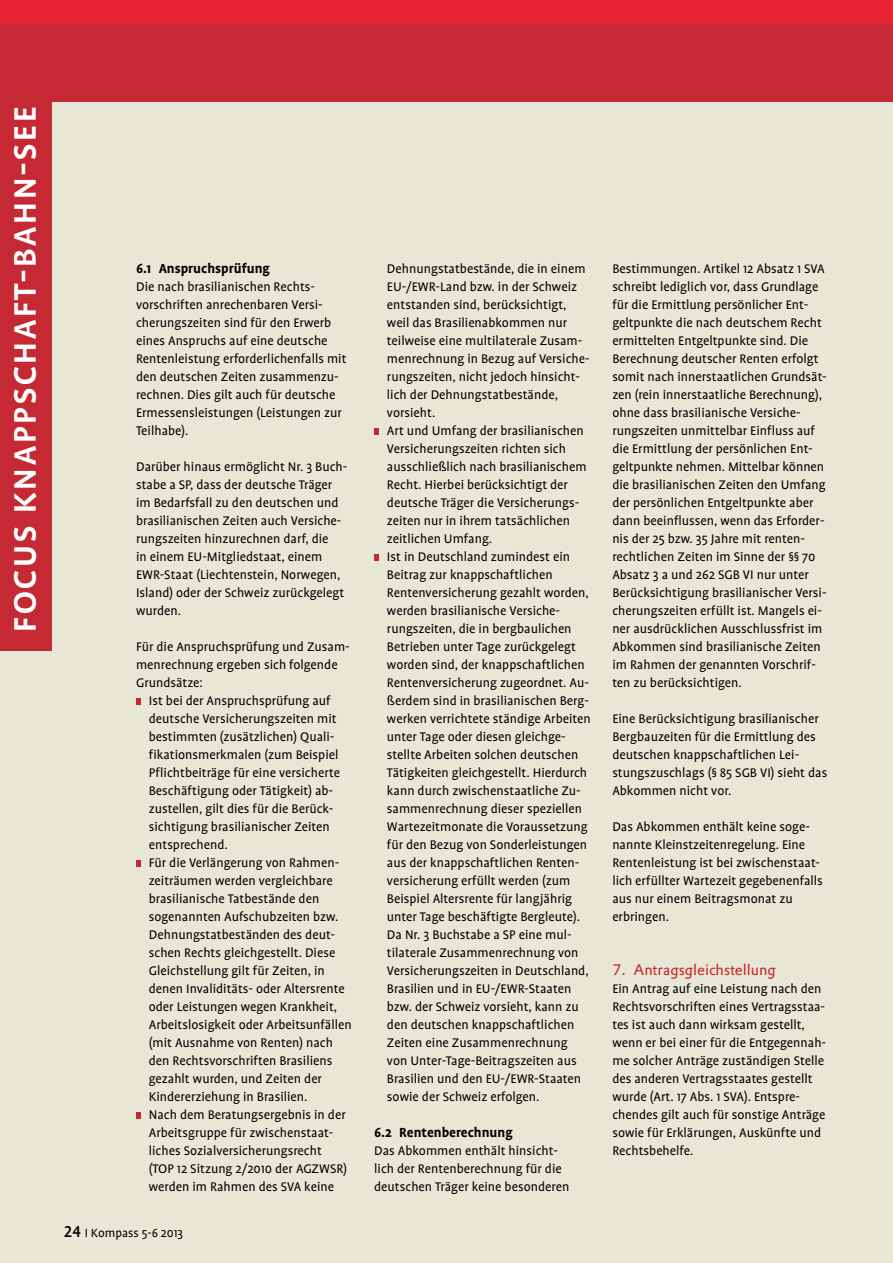
<style>
.page{position:relative;width:893px;height:1263px;background:#e8e6d4}
.page>*{position:absolute;margin:0;border:0;box-sizing:border-box;transform-origin:0 0}
.t1{font:500 42px "Profile SC";letter-spacing:.025em;color:#fff}
.t2{font:700 15px "Profile";color:#000}
.t3{font:15px "DTL Prokyon T";color:#c42934}
.t4{font:14.25px/18px "Profile";color:#000}
.t5{font:13.5px "Profile";color:#000}
.s1{font-family:"Profile NO";font-weight:500;font-size:18px}
</style>
<div class="page">
<div style="left:0;top:0;width:893px;height:102px;background:#c42934"></div>
<div style="left:0;top:0;width:893px;height:24px;background:#e62230"></div>
<svg style="left:136px;top:698px;width:4px;height:7px"></svg>
<svg style="left:136px;top:860px;width:4px;height:7px"></svg>
<svg style="left:136px;top:1112px;width:4px;height:7px"></svg>
<svg style="left:374px;top:428px;width:4px;height:7px"></svg>
<svg style="left:374px;top:554px;width:4px;height:7px"></svg>
<div style="left:0;top:89px;width:51px;height:562px;background:#c42934"></div>
<h1 class="t1" style="left:1px;top:633px;width:528px;rotate:-90deg">focus knappschaft-bahn-see</h1>
<p class="t2" style="left:136px;top:260px;width:135px">6.1 Anspruchsprüfung</p>
<p class="t4" style="left:136px;top:278px;width:212px">Die nach brasilianischen Rechts&shy;vorschriften anrechenbaren Versi&shy;cherungszeiten sind für den Erwerb eines Anspruchs auf eine deutsche Rentenleistung erforderlichenfalls mit den deutschen Zeiten zusammenzu&shy;rechnen. Dies gilt auch für deutsche Ermessensleistungen (Leistungen zur Teilhabe).</p>
<p class="t4" style="left:136px;top:458px;width:213px">Darüber hinaus ermöglicht Nr. 3 Buch&shy;stabe a SP, dass der deutsche Träger im Bedarfsfall zu den deutschen und brasilianischen Zeiten auch Versiche&shy;rungszeiten hinzurechnen darf, die<br>in einem EU-Mitgliedstaat, einem EWR-Staat (Liechtenstein, Norwegen, Island) oder der Schweiz zurückgelegt wurden.</p>
<p class="t4" style="left:136px;top:638px;width:215px">Für die Anspruchsprüfung und Zusam&shy;menrechnung ergeben sich folgende<br>Grundsätze:</p>
<p class="t4" style="left:149px;top:692px;width:204px">Ist bei der Anspruchsprüfung auf deutsche Versicherungszeiten mit bestimmten (zusätzlichen) Quali&shy;fikationsmerkmalen (zum Beispiel Pflichtbeiträge für eine versicherte Beschäftigung oder Tätigkeit) ab&shy;zustellen, gilt dies für die Berück&shy;sichtigung brasilianischer Zeiten entsprechend.<br>Für die Verlängerung von Rahmen&shy;zeiträumen werden vergleichbare brasilianische Tatbestände den sogenannten Aufschubzeiten bzw.<br>Dehnungstatbeständen des deut&shy;schen Rechts gleichgestellt. Diese Gleichstellung gilt für Zeiten, in denen Invaliditäts- oder Altersrente oder Leistungen wegen Krankheit, Arbeitslosigkeit oder Arbeitsunfällen (mit Ausnahme von Renten) nach den Rechtsvorschriften Brasiliens gezahlt wurden, und Zeiten der Kindererziehung in Brasilien.<br>Nach dem Beratungsergebnis in der Arbeitsgruppe für zwischenstaat&shy;liches Sozialversicherungsrecht<br>(TOP 12 Sitzung 2/2010 der AGZWSR) werden im Rahmen des SVA keine</p>
<p class="t5" style="left:64px;top:1225px;width:121px"><span class="s1">24</span> I Kompass 5-6 2013</p>
<p class="t4" style="left:387px;top:260px;width:205px">Dehnungstatbestände, die in einem EU-/EWR-Land bzw. in der Schweiz entstanden sind, berücksichtigt, weil das Brasilienabkommen nur teilweise eine multilaterale Zusam&shy;menrechnung in Bezug auf Versiche&shy;rungszeiten, nicht jedoch hinsicht&shy;lich der Dehnungstatbestände, vorsieht.<br>Art und Umfang der brasilianischen Versicherungszeiten richten sich ausschließlich nach brasilianischem Recht. Hierbei berücksichtigt der deutsche Träger die Versicherungs&shy;zeiten nur in ihrem tatsächlichen zeitlichen Umfang.<br>Ist in Deutschland zumindest ein Beitrag zur knappschaftlichen Rentenversicherung gezahlt worden, werden brasilianische Versiche&shy;rungszeiten, die in bergbaulichen Betrieben unter Tage zurückgelegt worden sind, der knappschaftlichen Rentenversicherung zugeordnet. Au&shy;ßerdem sind in brasilianischen Berg&shy;werken verrichtete ständige Arbeiten unter Tage oder diesen gleichge&shy;stellte Arbeiten solchen deutschen Tätigkeiten gleichgestellt. Hierdurch kann durch zwischenstaatliche Zu&shy;sammenrechnung dieser speziellen Wartezeitmonate die Voraussetzung für den Bezug von Sonderleistungen aus der knappschaftlichen Renten&shy;versicherung erfüllt werden (zum Beispiel Altersrente für langjährig unter Tage beschäftigte Bergleute).<br>Da Nr. 3 Buchstabe a SP eine mul&shy;tilaterale Zusammenrechnung von Versicherungszeiten in Deutschland, Brasilien und in EU-/EWR-Staaten bzw. der Schweiz vorsieht, kann zu den deutschen knappschaftlichen Zeiten eine Zusammenrechnung von Unter-Tage-Beitragszeiten aus Brasilien und den EU-/EWR-Staaten sowie der Schweiz erfolgen.</p>
<p class="t2" style="left:374px;top:1124px;width:140px">6.2 Rentenberechnung</p>
<p class="t4" style="left:374px;top:1142px;width:197px">Das Abkommen enthält hinsicht&shy;lich der Rentenberechnung für die deutschen Träger keine besonderen</p>
<p class="t4" style="left:612px;top:260px;width:216px">Bestimmungen. Artikel 12 Absatz 1 SVA schreibt lediglich vor, dass Grundlage für die Ermittlung persönlicher Ent&shy;geltpunkte die nach deutschem Recht ermittelten Entgeltpunkte sind. Die Berechnung deutscher Renten erfolgt somit nach innerstaatlichen Grundsät&shy;zen (rein innerstaatliche Berechnung), ohne dass brasilianische Versiche&shy;rungszeiten unmittelbar Einfluss auf die Ermittlung der persönlichen Ent&shy;geltpunkte nehmen. Mittelbar können die brasilianischen Zeiten den Umfang der persönlichen Entgeltpunkte aber dann beeinflussen, wenn das Erforder&shy;nis der 25 bzw. 35 Jahre mit renten&shy;rechtlichen Zeiten im Sinne der §§ 70<br>Absatz 3 a und 262 SGB VI nur unter Berücksichtigung brasilianischer Versi&shy;cherungszeiten erfüllt ist. Mangels ei&shy;ner ausdrücklichen Ausschlussfrist im Abkommen sind brasilianische Zeiten im Rahmen der genannten Vorschrif&shy;ten zu berücksichtigen.</p>
<p class="t4" style="left:612px;top:710px;width:216px">Eine Berücksichtigung brasilianischer Bergbauzeiten für die Ermittlung des deutschen knappschaftlichen Lei&shy;stungszuschlags (§ 85 SGB VI) sieht das Abkommen nicht vor.</p>
<p class="t4" style="left:612px;top:818px;width:212px">Das Abkommen enthält keine soge&shy;nannte Kleinstzeitenregelung. Eine<br>Rentenleistung ist bei zwischenstaat&shy;lich erfüllter Wartezeit gegebenenfalls aus nur einem Beitragsmonat zu erbringen.</p>
<p class="t3" style="left:612px;top:960px;width:165px">7. Antragsgleichstellung</p>
<p class="t4" style="left:612px;top:980px;width:215px">Ein Antrag auf eine Leistung nach den Rechtsvorschriften eines Vertragsstaa&shy;tes ist auch dann wirksam gestellt, wenn er bei einer für die Entgegennah&shy;me solcher Anträge zuständigen Stelle des anderen Vertragsstaates gestellt wurde (Art. 17 Abs. 1 SVA). Entspre&shy;chendes gilt auch für sonstige Anträge sowie für Erklärungen, Auskünfte und Rechtsbehelfe.</p>
</div>
